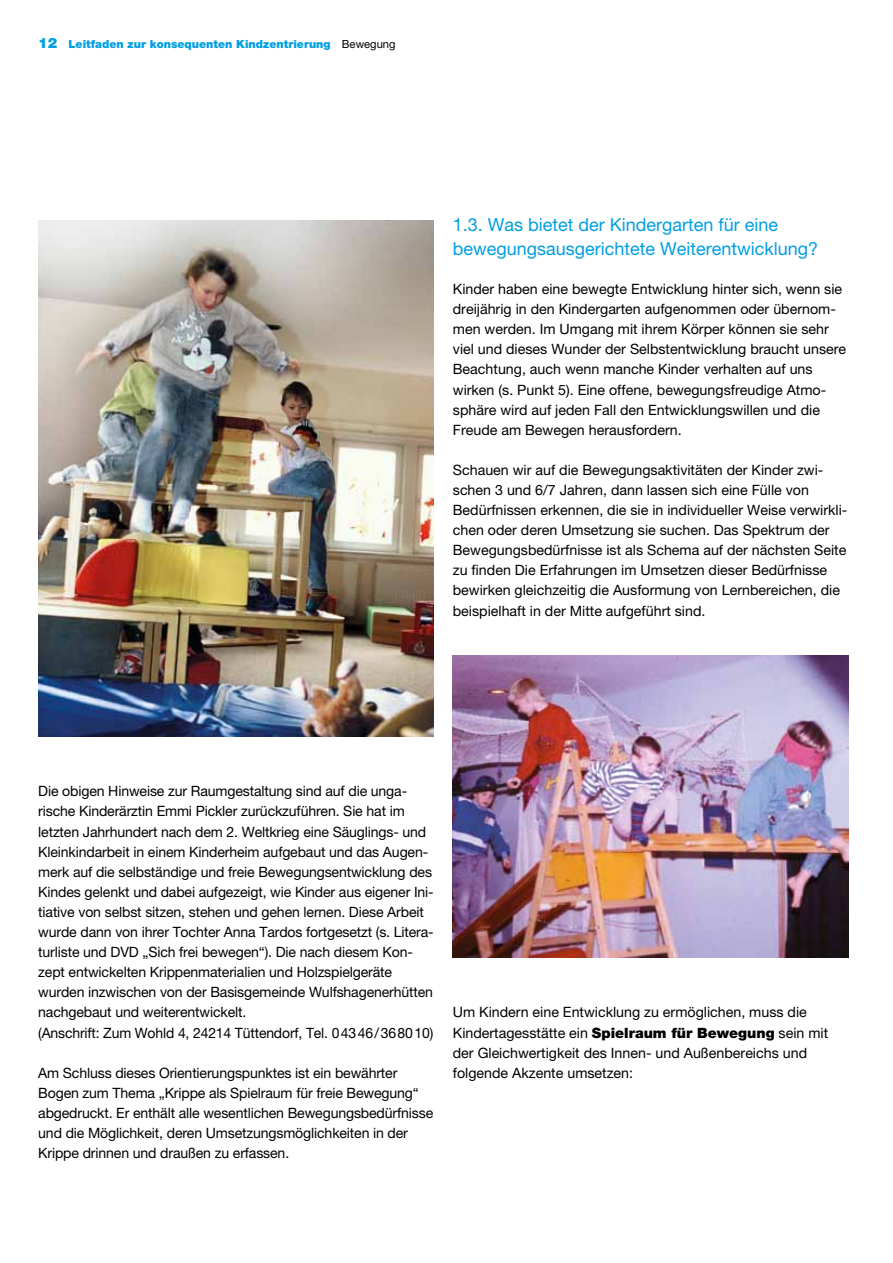
<style>
.page{position:relative;width:893px;height:1263px;background:#fff}
.page>*{position:absolute;margin:0;border:0;box-sizing:border-box;transform-origin:0 0}
.t1{font:18px/24px "Helvetica Neue LT Pro";color:#009fe3}
.t2{font:14.25px/20.1px "Helvetica Neue LT Pro";letter-spacing:-.005em;color:#000}
.t3{font:900 11.25px "Helvetica Neue LT Pro";color:#009fe3}
.s1{font-size:14.25px}
.s2{font-weight:400;color:#000}
.s3{font-weight:900}
</style>
<div class="page">
<img style="left:38px;top:220px;width:396px;height:516px">
<img style="left:453px;top:656px;width:395px;height:301px">
<p class="t3" style="left:38px;top:38px;width:359px"><span class="s1">12</span> Leitfaden zur konsequenten Kindzentrierung <span class="s2">Bewegung</span></p>
<p class="t1" style="left:453px;top:212px;width:367px">1.3. Was bietet der Kindergarten für eine bewegungsausgerichtete Weiterentwicklung?</p>
<p class="t2" style="left:453px;top:279px;width:395px">Kinder haben eine bewegte Entwicklung hinter sich, wenn sie dreijährig in den Kindergarten aufgenommen oder übernom&shy;men werden. Im Umgang mit ihrem Körper können sie sehr viel und dieses Wunder der Selbstentwicklung braucht unsere Beachtung, auch wenn manche Kinder verhalten auf uns wirken (s. Punkt 5). Eine offene, bewegungsfreudige Atmo&shy;sphäre wird auf jeden Fall den Entwicklungswillen und die Freude am Bewegen herausfordern.</p>
<p class="t2" style="left:453px;top:460px;width:396px">Schauen wir auf die Bewegungsaktivitäten der Kinder zwi&shy;schen 3 und 6/7 Jahren, dann lassen sich eine Fülle von Bedürfnissen erkennen, die sie in individueller Weise verwirkli&shy;chen oder deren Umsetzung sie suchen. Das Spektrum der Bewegungsbedürfnisse ist als Schema auf der nächsten Seite zu finden Die Erfahrungen im Umsetzen dieser Bedürfnisse bewirken gleichzeitig die Ausformung von Lernbereichen, die beispielhaft in der Mitte aufgeführt sind.</p>
<p class="t2" style="left:38px;top:781px;width:397px">Die obigen Hinweise zur Raumgestaltung sind auf die unga&shy;rische Kinderärztin Emmi Pickler zurückzuführen. Sie hat im letzten Jahrhundert nach dem 2. Weltkrieg eine Säuglings- und Kleinkindarbeit in einem Kinderheim aufgebaut und das Augen&shy;merk auf die selbständige und freie Bewegungsentwicklung des Kindes gelenkt und dabei aufgezeigt, wie Kinder aus eigener Ini&shy;tiative von selbst sitzen, stehen und gehen lernen. Diese Arbeit wurde dann von ihrer Tochter Anna Tardos fortgesetzt (s. Litera&shy;turliste und DVD „Sich frei bewegen“). Die nach diesem Kon&shy;zept entwickelten Krippenmaterialien und Holzspielgeräte wurden inzwischen von der Basisgemeinde Wulfshagenerhütten nachgebaut und weiterentwickelt.<br>(Anschrift: Zum Wohld 4, 24214 Tüttendorf, Tel. 04346/368010)</p>
<p class="t2" style="left:38px;top:1062px;width:396px">Am Schluss dieses Orientierungspunktes ist ein bewährter Bogen zum Thema „Krippe als Spielraum für freie Bewegung“ abgedruckt. Er enthält alle wesentlichen Bewegungsbedürfnisse und die Möglichkeit, deren Umsetzungsmöglichkeiten in der Krippe drinnen und draußen zu erfassen.</p>
<p class="t2" style="left:453px;top:1002px;width:377px">Um Kindern eine Entwicklung zu ermöglichen, muss die Kindertagesstätte ein <span class="s3">Spielraum für Bewegung</span> sein mit der Gleichwertigkeit des Innen- und Außenbereichs und folgende Akzente umsetzen:</p>
</div>
